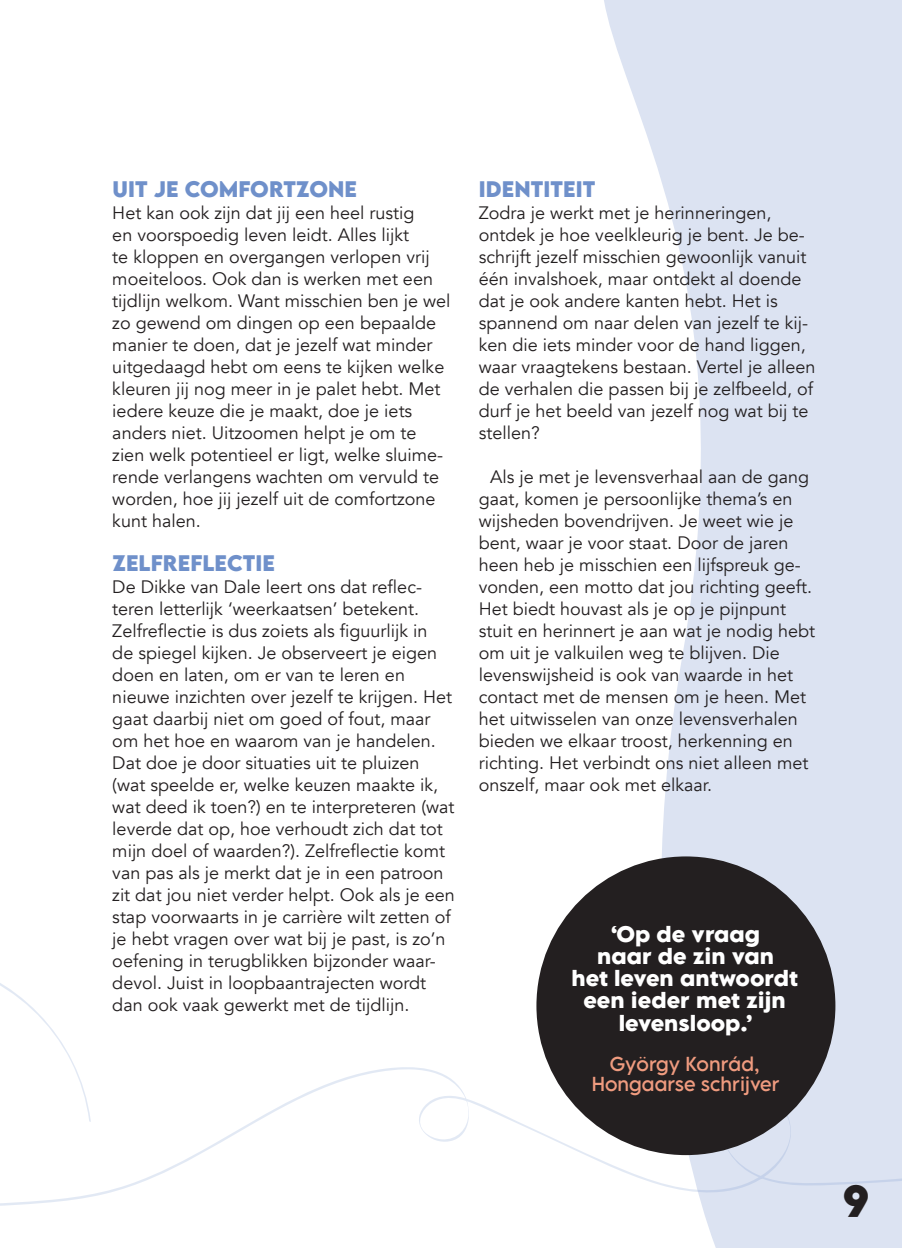
<style>
.page{position:relative;width:902px;height:1248px;background:#fff}
.page>*{position:absolute;margin:0;border:0;box-sizing:border-box;transform-origin:0 0}
.t1{font:700 40px "LEMONMILK Pro FTR";color:#231f20}
.t2{font:700 20px/22.2px "LEMONMILK Pro FTR";color:#fff;text-align:center}
.t3{font:700 20px "LEMONMILK Pro FTR";letter-spacing:.005em;color:#6f90ca}
.t4{font:18px/22px "Avenir";color:#231f20}
.t5{font:18px/20px "LEMONMILK Pro FTR";color:#ef9b7f;text-align:center}
</style>
<div class="page">
<svg style="left:604px;top:0;width:297px;height:1248px;fill:#dce3f2"></svg>
<svg style="left:0;top:1065px;width:901px;height:143px"></svg>
<svg style="left:0;top:983px;width:91px;height:214px"></svg>
<div style="left:536px;top:856px;width:299px;height:299px;background:#231f20;border-radius:50%"></div>
<p class="t3" style="left:112px;top:176px;width:246px">UIT JE COMFORTZONE</p>
<p class="t4" style="left:112px;top:202px;width:339px">Het kan ook zijn dat jij een heel rustig<br>en voorspoedig leven leidt. Alles lijkt<br>te kloppen en overgangen verlopen vrij moeiteloos. Ook dan is werken met een tijdlijn welkom. Want misschien ben je wel zo gewend om dingen op een bepaalde manier te doen, dat je jezelf wat minder uitgedaagd hebt om eens te kijken welke kleuren jij nog meer in je palet hebt. Met iedere keuze die je maakt, doe je iets anders niet. Uitzoomen helpt je om te zien welk potentieel er ligt, welke sluime&shy;rende verlangens wachten om vervuld te worden, hoe jij jezelf uit de comfortzone kunt halen.</p>
<p class="t3" style="left:112px;top:550px;width:164px">ZELFREFLECTIE</p>
<p class="t4" style="left:112px;top:576px;width:344px">De Dikke van Dale leert ons dat reflec&shy;teren letterlijk ‘weerkaatsen’ betekent.<br>Zelfreflectie is dus zoiets als figuurlijk in<br>de spiegel kijken. Je observeert je eigen doen en laten, om er van te leren en nieuwe inzichten over jezelf te krijgen. Het gaat daarbij niet om goed of fout, maar om het hoe en waarom van je handelen.<br>Dat doe je door situaties uit te pluizen (wat speelde er, welke keuzen maakte ik, wat deed ik toen?) en te interpreteren (wat leverde dat op, hoe verhoudt zich dat tot mijn doel of waarden?). Zelfreflectie komt van pas als je merkt dat je in een patroon zit dat jou niet verder helpt. Ook als je een stap voorwaarts in je carrière wilt zetten of je hebt vragen over wat bij je past, is zo’n oefening in terugblikken bijzonder waar&shy;devol. Juist in loopbaantrajecten wordt dan ook vaak gewerkt met de tijdlijn.</p>
<p class="t3" style="left:478px;top:176px;width:118px">IDENTITEIT</p>
<p class="t4" style="left:478px;top:202px;width:338px">Zodra je werkt met je herinneringen, ontdek je hoe veelkleurig je bent. Je be&shy;schrijft jezelf misschien gewoonlijk vanuit één invalshoek, maar ontdekt al doende dat je ook andere kanten hebt. Het is spannend om naar delen van jezelf te kij&shy;ken die iets minder voor de hand liggen, waar vraagtekens bestaan. Vertel je alleen de verhalen die passen bij je zelfbeeld, of durf je het beeld van jezelf nog wat bij te stellen?</p>
<p class="t4" style="left:478px;top:466px;width:337px;text-indent:11px">Als je met je levensverhaal aan de gang gaat, komen je persoonlijke thema’s en wijsheden bovendrijven. Je weet wie je bent, waar je voor staat. Door de jaren heen heb je misschien een lijfspreuk ge&shy;vonden, een motto dat jou richting geeft.<br>Het biedt houvast als je op je pijnpunt stuit en herinnert je aan wat je nodig hebt om uit je valkuilen weg te blijven. Die levenswijsheid is ook van waarde in het contact met de mensen om je heen. Met het uitwisselen van onze levensverhalen bieden we elkaar troost, herkenning en richting. Het verbindt ons niet alleen met onszelf, maar ook met elkaar.</p>
<p class="t2" style="left:571px;top:923px;width:228px">‘Op de vraag<br>naar de zin van<br>het leven antwoordt een ieder met zijn levensloop.’</p>
<p class="t5" style="left:591px;top:1054px;width:189px">György Konrád,<br>Hongaarse schrijver</p>
<h1 class="t1" style="left:842px;top:1174px;width:28px">9</h1>
</div>
